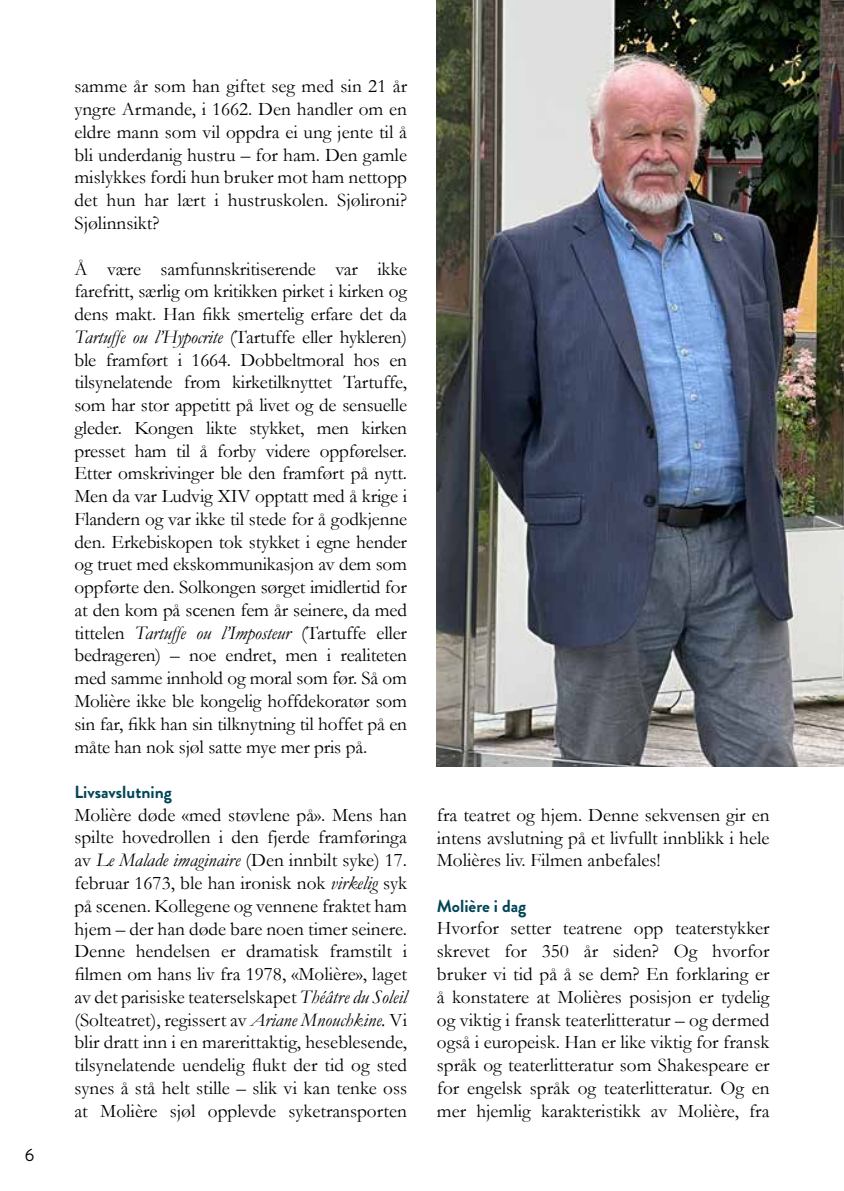
<style>
.page{position:relative;width:844px;height:1191px;background:#fff}
.page>*{position:absolute;margin:0;border:0;box-sizing:border-box;transform-origin:0 0}
.t1{font:19.25px/22.8px "Garamond";color:#000;text-align:justify}
.t2{font:700 17.5px "Brandon Grotesque";color:#004557}
.t3{font:17.5px "Brandon Grotesque";color:#000}
.s1{font-style:italic}
</style>
<div class="page">
<img style="left:437px;top:0;width:406px;height:766px">
<p class="t3" style="left:25px;top:1143px;width:11px">6</p>
<p class="t1" style="left:74px;top:74px;width:334px">samme år som han giftet seg med sin 21 år yngre Armande, i 1662. Den handler om en eldre mann som vil oppdra ei ung jente til å bli underdanig hustru – for ham. Den gamle mislykkes fordi hun bruker mot ham nettopp det hun har lært i hustruskolen. Sjølironi?<br>Sjølinnsikt?</p>
<p class="t1" style="left:74px;top:257px;width:334px">Å være samfunnskritiserende var ikke farefritt, særlig om kritikken pirket i kirken og dens makt. Han fikk smertelig erfare det da <span class="s1">Tartuffe ou l’Hypocrite</span> (Tartuffe eller hykleren) ble framført i 1664. Dobbeltmoral hos en tilsynelatende from kirketilknyttet Tartuffe, som har stor appetitt på livet og de sensuelle gleder. Kongen likte stykket, men kirken presset ham til å forby videre oppførelser.<br>Etter omskrivinger ble den framført på nytt.<br>Men da var Ludvig XIV opptatt med å krige i Flandern og var ikke til stede for å godkjenne den. Erkebiskopen tok stykket i egne hender og truet med ekskommunikasjon av dem som oppførte den. Solkongen sørget imidlertid for at den kom på scenen fem år seinere, da med tittelen <span class="s1">Tartuffe ou l’Imposteur</span> (Tartuffe eller bedrageren) – noe endret, men i realiteten med samme innhold og moral som før. Så om Molière ikke ble kongelig hoffdekoratør som sin far, fikk han sin tilknytning til hoffet på en måte han nok sjøl satte mye mer pris på.</p>
<p class="t2" style="left:74px;top:779px;width:99px">Livsavslutning</p>
<p class="t1" style="left:74px;top:802px;width:334px">Molière døde «med støvlene på». Mens han spilte hovedrollen i den fjerde framføringa av <span class="s1">Le Malade imaginaire</span> (Den innbilt syke) 17. februar 1673, ble han ironisk nok <span class="s1">virkelig</span> syk på scenen. Kollegene og vennene fraktet ham hjem – der han døde bare noen timer seinere.<br>Denne hendelsen er dramatisk framstilt i filmen om hans liv fra 1978, «Molière», laget av det parisiske teaterselskapet <span class="s1">Théâtre du Soleil </span>(Solteatret), regissert av <span class="s1">Ariane Mnouchkine.</span> Vi blir dratt inn i en marerittaktig, heseblesende, tilsynelatende uendelig flukt der tid og sted synes å stå helt stille – slik vi kan tenke oss at Molière sjøl opplevde syketransporten</p>
<p class="t1" style="left:437px;top:803px;width:334px">fra teatret og hjem. Denne sekvensen gir en intens avslutning på et livfullt innblikk i hele Molières liv. Filmen anbefales!</p>
<p class="t2" style="left:437px;top:893px;width:91px">Molière i dag</p>
<p class="t1" style="left:437px;top:916px;width:334px">Hvorfor setter teatrene opp teaterstykker skrevet for 350 år siden? Og hvorfor bruker vi tid på å se dem? En forklaring er å konstatere at Molières posisjon er tydelig og viktig i fransk teaterlitteratur – og dermed også i europeisk. Han er like viktig for fransk språk og teaterlitteratur som Shakespeare er for engelsk språk og teaterlitteratur. Og en mer hjemlig karakteristikk av Molière, fra</p>
</div>
